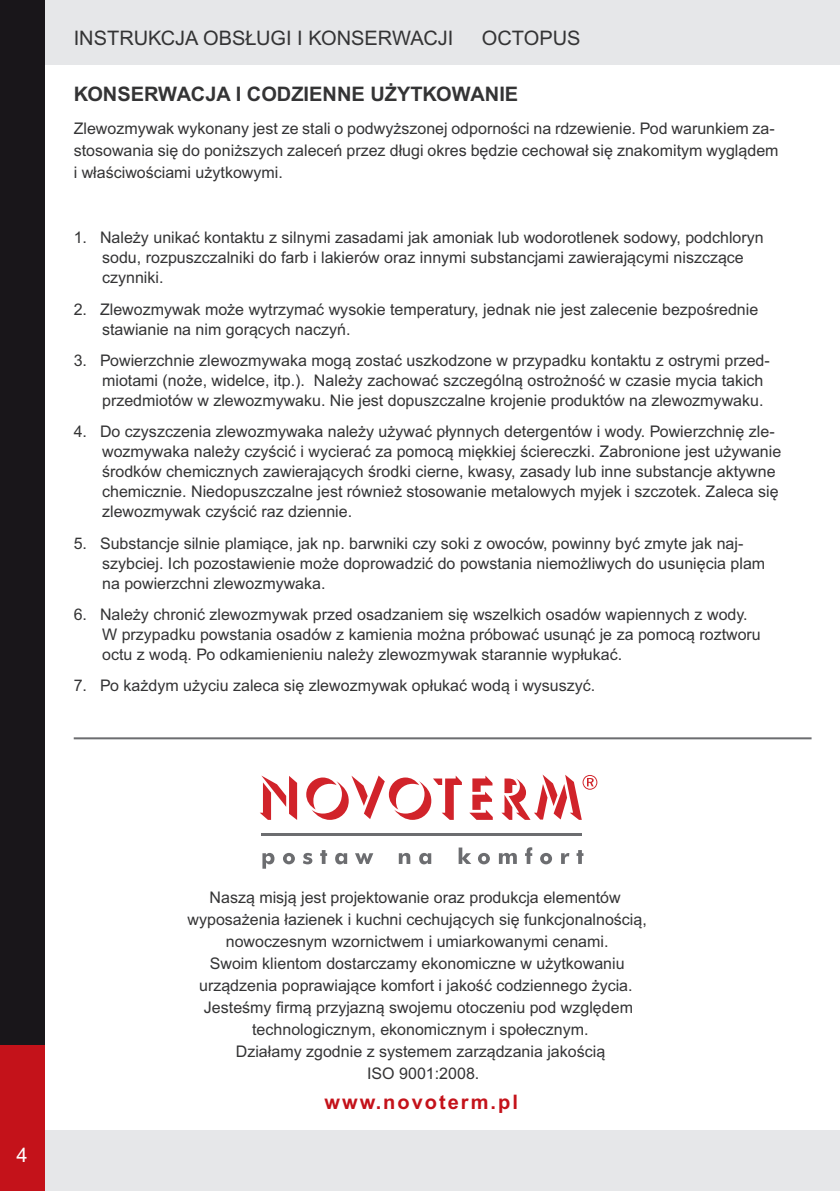
<style>
.page{position:relative;width:840px;height:1191px;background:#fff}
.page>*{position:absolute;margin:0;border:0;box-sizing:border-box;transform-origin:0 0}
.t1{font:20px "Arial";color:#343435}
.t2{font:700 20px "Arial";color:#343435}
.t3{font:700 20px "Arial";letter-spacing:.1em;color:#c4121a}
.t4{font:20px "Arial";color:#fff}
.t5{font:16px/20px "Arial";color:#343435}
</style>
<div class="page">
<div style="left:0;top:0;width:839px;height:65px;background:#e6e7e9"></div>
<div style="left:0;top:1130px;width:839px;height:61px;background:#e6e7e9"></div>
<div style="left:0;top:0;width:45px;height:1191px;background:#19161a"></div>
<div style="left:0;top:1045px;width:45px;height:146px;background:#c4121a"></div>
<svg style="left:260px;top:775px;width:37px;height:45px"></svg>
<svg style="left:306px;top:775px;width:155px;height:45px"></svg>
<svg style="left:469px;top:775px;width:23px;height:45px"></svg>
<svg style="left:501px;top:774px;width:96px;height:46px"></svg>
<svg style="left:262px;top:847px;width:321px;height:21px"></svg>
<hr style="left:261px;top:833px;width:321px;height:3px;background:#6c6d70">
<hr style="left:74px;top:737px;width:737px;height:2px;background:#6c6d70">
<p class="t1" style="left:74px;top:30px;width:381px">INSTRUKCJA OBSŁUGI I KONSERWACJI</p>
<p class="t1" style="left:481px;top:31px;width:100px">OCTOPUS</p>
<p class="t2" style="left:74px;top:87px;width:446px">KONSERWACJA I CODZIENNE UŻYTKOWANIE</p>
<p class="t5" style="left:74px;top:119px;width:706px;line-height:22px">Zlewozmywak wykonany jest ze stali o podwyższonej odporności na rdzewienie. Pod warunkiem za&shy;stosowania się do poniższych zaleceń przez długi okres będzie cechował się znakomitym wyglądem i właściwościami użytkowymi.</p>
<p class="t5" style="left:102px;top:229px;width:662px;text-indent:-28px">1. Należy unikać kontaktu z silnymi zasadami jak amoniak lub wodorotlenek sodowy, podchloryn sodu, rozpuszczalniki do farb i lakierów oraz innymi substancjami zawierającymi niszczące czynniki.</p>
<p class="t5" style="left:102px;top:300px;width:657px;text-indent:-28px">2. Zlewozmywak może wytrzymać wysokie temperatury, jednak nie jest zalecenie bezpośrednie stawianie na nim gorących naczyń.</p>
<p class="t5" style="left:102px;top:352px;width:668px;text-indent:-28px">3. Powierzchnie zlewozmywaka mogą zostać uszkodzone w przypadku kontaktu z ostrymi przed&shy;miotami (noże, widelce, itp.). Należy zachować szczególną ostrożność w czasie mycia takich przedmiotów w zlewozmywaku. Nie jest dopuszczalne krojenie produktów na zlewozmywaku.</p>
<p class="t5" style="left:102px;top:423px;width:680px;text-indent:-28px">4. Do czyszczenia zlewozmywaka należy używać płynnych detergentów i wody. Powierzchnię zle&shy;wozmywaka należy czyścić i wycierać za pomocą miękkiej ściereczki. Zabronione jest używanie środków chemicznych zawierających środki cierne, kwasy, zasady lub inne substancje aktywne chemicznie. Niedopuszczalne jest również stosowanie metalowych myjek i szczotek. Zaleca się zlewozmywak czyścić raz dziennie.</p>
<p class="t5" style="left:102px;top:534px;width:664px;text-indent:-28px">5. Substancje silnie plamiące, jak np. barwniki czy soki z owoców, powinny być zmyte jak naj&shy;szybciej. Ich pozostawienie może doprowadzić do powstania niemożliwych do usunięcia plam na powierzchni zlewozmywaka.</p>
<p class="t5" style="left:102px;top:606px;width:660px;text-indent:-28px">6. Należy chronić zlewozmywak przed osadzaniem się wszelkich osadów wapiennych z wody.<br>W przypadku powstania osadów z kamienia można próbować usunąć je za pomocą roztworu octu z wodą. Po odkamienieniu należy zlewozmywak starannie wypłukać.</p>
<p class="t5" style="left:74px;top:677px;width:523px">7. Po każdym użyciu zaleca się zlewozmywak opłukać wodą i wysuszyć.</p>
<p class="t4" style="left:16px;top:1147px;width:13px">4</p>
<p class="t5" style="left:209px;top:888px;width:412px">Naszą misją jest projektowanie oraz produkcja elementów</p>
<p class="t5" style="left:187px;top:910px;width:460px">wyposażenia łazienek i kuchni cechujących się funkcjonalnością,</p>
<p class="t5" style="left:226px;top:932px;width:384px">nowoczesnym wzornictwem i umiarkowanymi cenami.</p>
<p class="t5" style="left:210px;top:954px;width:416px">Swoim klientom dostarczamy ekonomiczne w użytkowaniu</p>
<p class="t5" style="left:199px;top:976px;width:435px">urządzenia poprawiające komfort i jakość codziennego życia.</p>
<p class="t5" style="left:204px;top:998px;width:430px">Jesteśmy firmą przyjazną swojemu otoczeniu pod względem</p>
<p class="t5" style="left:252px;top:1020px;width:338px">technologicznym, ekonomicznym i społecznym.</p>
<p class="t5" style="left:236px;top:1042px;width:370px">Działamy zgodnie z systemem zarządzania jakością</p>
<p class="t5" style="left:367px;top:1064px;width:114px">ISO 9001:2008.</p>
<p class="t3" style="left:324px;top:1094px;width:195px">www.novoterm.pl</p>
</div>
